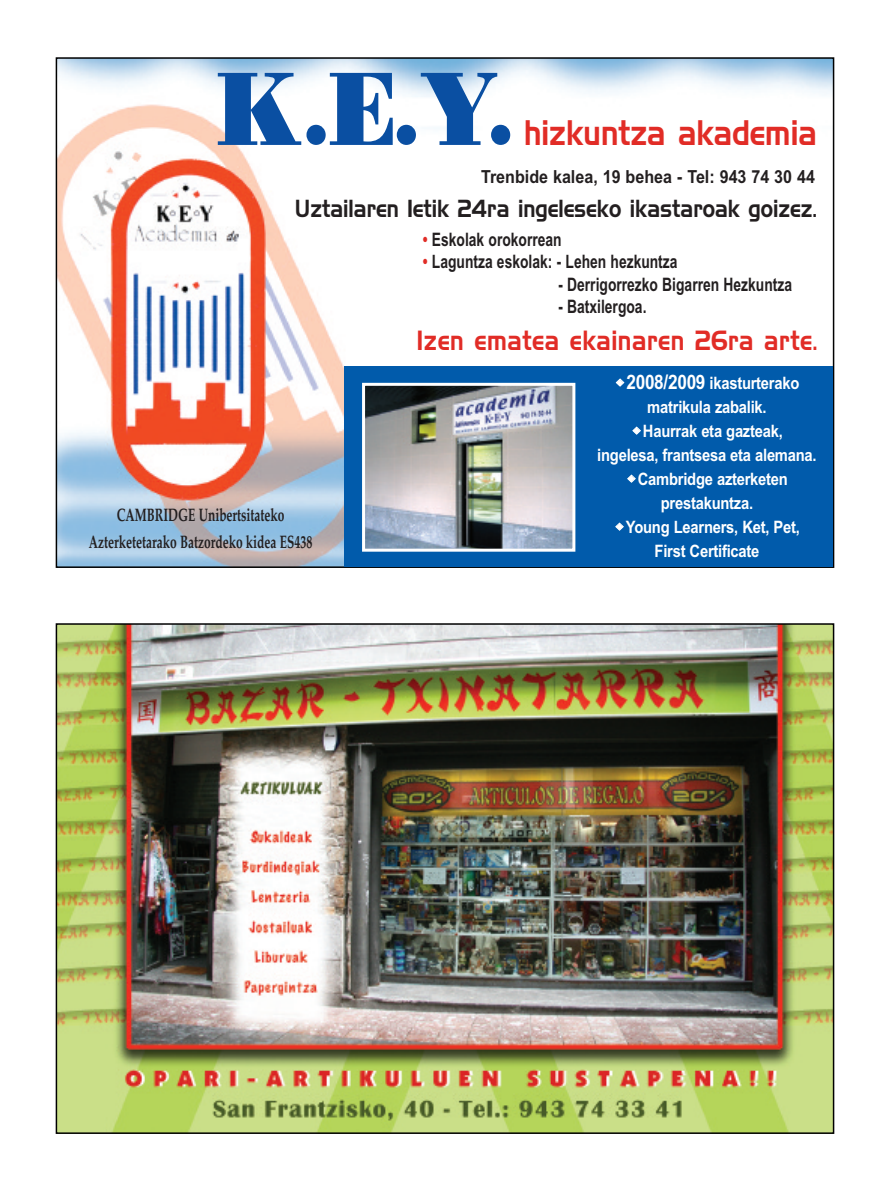
<style>
.page{position:relative;width:890px;height:1188px;background:#fff}
.page>*{position:absolute;margin:0;border:0;box-sizing:border-box;transform-origin:0 0}
.t1{font:112.5px "BODIDL Ybold";color:#0a4fa2;scale:.84 1}
.t2{font:34.5px "Handel Gothic BT";color:#e12c26;scale:.84 1}
.t3{font:27px "Handel Gothic BT";letter-spacing:.025em;color:#e12c26;scale:.84 1}
.t4{font:24px "Handel Gothic BT";color:#231f20;scale:.84 1}
.t5{font:700 18.6px "Arial";color:#231f20;scale:.75 1}
.t6{font:700 18px/27px "Palatino";color:#231f20;text-align:center;scale:.67 1}
.t7{font:700 18px "Arial Narrow";color:#231f20;scale:1.09 1}
.t8{font:700 17.1px "Arial Narrow";letter-spacing:-.015em;color:#fff;scale:1.05 1}
.s1{color:#e12c26}
.s2{font-size:19.95px}
</style>
<div class="page">
<img style="left:55px;top:57px;width:780px;height:1077px">
<svg style="left:616px;top:379px;width:7px;height:7px"></svg>
<svg style="left:633px;top:427px;width:7px;height:7px"></svg>
<svg style="left:627px;top:475px;width:8px;height:7px"></svg>
<svg style="left:615px;top:523px;width:8px;height:7px"></svg>
<h1 class="t1" style="left:214px;top:40px;width:355px">K.E.Y.</h1>
<h2 class="t2" style="left:524px;top:120px;width:350px">hizkuntza akademia</h2>
<p class="t7" style="left:481px;top:166px;width:308px">Trenbide kalea, 19 behea - Tel: 943 74 30 44</p>
<h3 class="t4" style="left:295px;top:199px;width:622px">Uztailaren 1etik 24ra ingeleseko ikastaroak goizez.</h3>
<p class="t5" style="left:423px;top:228px;width:187px"><span class="s1">•</span> Eskolak orokorrean</p>
<p class="t5" style="left:423px;top:251px;width:341px"><span class="s1">•</span> Laguntza eskolak: - Lehen hezkuntza</p>
<p class="t5" style="left:558px;top:273px;width:313px">- Derrigorrezko Bigarren Hezkuntza</p>
<p class="t5" style="left:558px;top:296px;width:119px">- Batxilergoa.</p>
<p class="t6" style="left:89px;top:501px;width:335px">CAMBRIDGE Unibertsitateko<br>Azterketetarako Batzordeko kidea ES438</p>
<h3 class="t3" style="left:416px;top:330px;width:478px">Izen ematea ekainaren 26ra arte.</h3>
<p class="t8" style="left:626px;top:373px;width:166px"><span class="s2">2008/2009</span> ikasturterako</p>
<p class="t8" style="left:647px;top:397px;width:115px">matrikula zabalik.</p>
<p class="t8" style="left:643px;top:421px;width:135px">Haurrak eta gazteak,</p>
<p class="t8" style="left:597px;top:445px;width:210px">ingelesa, frantsesa eta alemana.</p>
<p class="t8" style="left:637px;top:469px;width:144px">Cambridge azterketen</p>
<p class="t8" style="left:660px;top:493px;width:89px">prestakuntza.</p>
<p class="t8" style="left:625px;top:517px;width:167px">Young Learners, Ket, Pet,</p>
<p class="t8" style="left:654px;top:541px;width:101px">First Certificate</p>
</div>
